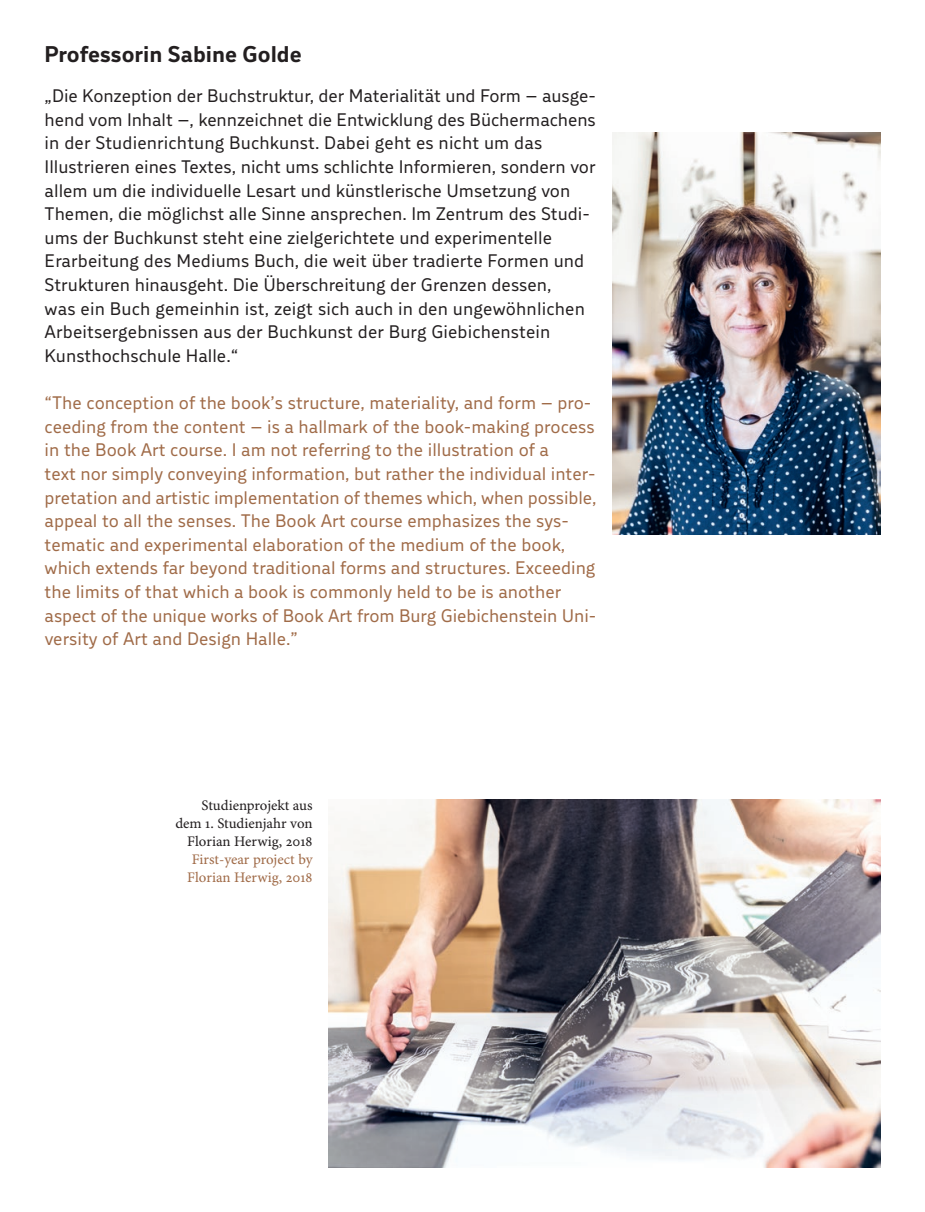
<style>
.page{position:relative;width:925px;height:1212px;background:#fff}
.page>*{position:absolute;margin:0;border:0;box-sizing:border-box;transform-origin:0 0}
.t1{font:700 22.5px "Burg Grotesk";color:#231f20}
.t2{font:18px/23.6px "Burg Grotesk";color:#231f20}
.t3{font:18px/23.6px "Burg Grotesk";color:#a06b48}
.t4{font:14.62px/18px "Minion Pro Capt";color:#231f20;text-align:right}
.t5{font:14.62px/18px "Minion Pro Capt";color:#a06b48;text-align:center}
</style>
<div class="page">
<img style="left:612px;top:132px;width:268px;height:402px">
<img style="left:328px;top:799px;width:552px;height:368px">
<p class="t1" style="left:45px;top:40px;width:259px">Professorin Sabine Golde</p>
<p class="t2" style="left:45px;top:84px;width:553px">„Die Konzeption der Buchstruktur, der Materialität und Form – ausge&shy;hend vom Inhalt –, kennzeichnet die Entwicklung des Büchermachens in der Studienrichtung Buchkunst. Dabei geht es nicht um das Illustrieren eines Textes, nicht ums schlichte Informieren, sondern vor allem um die individuelle Lesart und künstlerische Umsetzung von Themen, die möglichst alle Sinne ansprechen. Im Zentrum des Studi&shy;ums der Buchkunst steht eine zielgerichtete und experimentelle Erarbeitung des Mediums Buch, die weit über tradierte Formen und Strukturen hinausgeht. Die Überschreitung der Grenzen dessen,<br>was ein Buch gemeinhin ist, zeigt sich auch in den ungewöhnlichen Arbeitsergebnissen aus der Buchkunst der Burg Giebichenstein Kunsthochschule Halle.“</p>
<p class="t3" style="left:45px;top:391px;width:553px">“The conception of the book’s structure, materiality, and form – pro&shy;ceeding from the content – is a hallmark of the book-making process in the Book Art course. I am not referring to the illustration of a<br>text nor simply conveying information, but rather the individual inter&shy;pretation and artistic implementation of themes which, when possible, appeal to all the senses. The Book Art course emphasizes the sys&shy;tematic and experimental elaboration of the medium of the book, which extends far beyond traditional forms and structures. Exceeding the limits of that which a book is commonly held to be is another aspect of the unique works of Book Art from Burg Giebichenstein Uni&shy;versity of Art and Design Halle.”</p>
<p class="t4" style="left:175px;top:797px;width:139px">Studienprojekt aus dem 1. Studienjahr von<br>Florian Herwig, 2018</p>
<p class="t5" style="left:187px;top:851px;width:127px">First-year project by<br>Florian Herwig, 2018</p>
</div>
